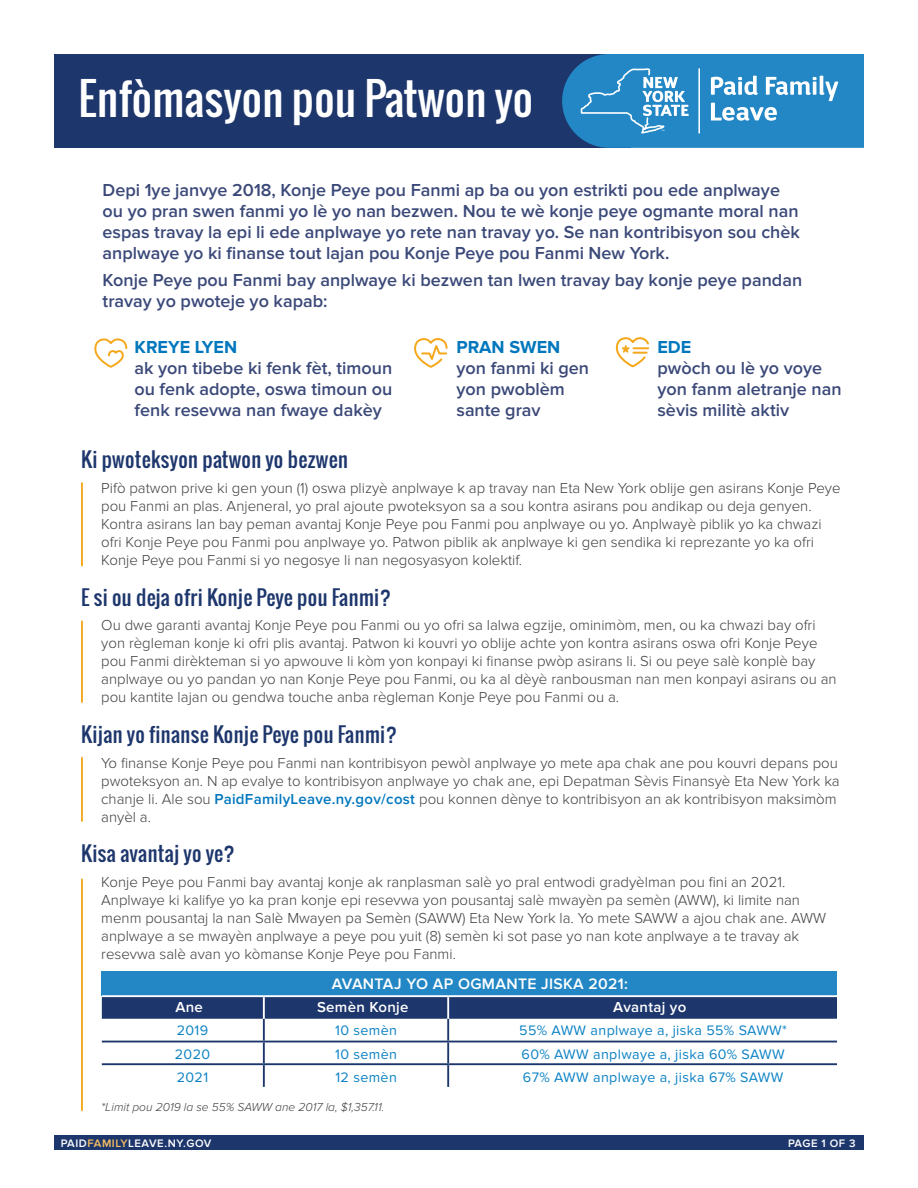
<style>
.page{position:relative;width:918px;height:1188px;background:#fff}
.page>*{position:absolute;margin:0;border:0;box-sizing:border-box;transform-origin:0 0}
.t1{font:43.5px "Oswald";letter-spacing:.01em;color:#fff}
.Titles{font:20.25px "Oswald";letter-spacing:.02em;color:#1d366c}
.PFL_Intro{font:600 18px/21px "Proxima Nova";color:#3b4979}
.PFL_Intro-2{font:700 18px "Proxima Nova";color:#0077bd}
.Table_White_Uppercas{font:600 15.75px "Proxima Nova";letter-spacing:.02em;color:#fff}
.t2{font:300 15px/18px "Proxima Nova";color:#3e3e3f}
.Table_White_Lowercas{font:600 15px "Proxima Nova";letter-spacing:.02em;color:#fff}
.Table_Blue{font:14.25px "Proxima Nova";letter-spacing:.025em;color:#0c82c4}
.Italic_small{font:italic 300 12px "Proxima Nova";color:#3e3e3f}
.t3{font:600 11.25px "Proxima Nova";letter-spacing:.05em;color:#fff}
.s1{font-weight:600;color:#0077bd}
.s2{color:#fabf63}
</style>
<div class="page">
<svg style="left:415px;top:338px;width:33px;height:30px"></svg>
<div style="left:54px;top:1136px;width:810px;height:14px;background:#1d366c"></div>
<div style="left:54px;top:54px;width:577px;height:94px;background:#1d366c"></div>
<svg style="left:562px;top:54px;width:302px;height:94px;background:#3990c8"></svg>
<hr style="left:698px;top:68px;width:2px;height:66px;background:#fff">
<hr style="left:81px;top:483px;width:2px;height:83px;background:#f5a81c">
<hr style="left:81px;top:621px;width:2px;height:81px;background:#f5a81c">
<svg style="left:95px;top:338px;width:32px;height:30px"></svg>
<svg style="left:617px;top:337px;width:33px;height:31px"></svg>
<hr style="left:81px;top:758px;width:2px;height:63px;background:#f5a81c">
<hr style="left:81px;top:879px;width:2px;height:231px;background:#f5a81c">
<div style="left:102px;top:971px;width:735px;height:25px;background:#2387c6"></div>
<svg style="left:102px;top:997px;width:735px;height:22px;background:#20396e"></svg>
<svg style="left:102px;top:1019px;width:735px;height:68px"></svg>
<hr style="left:263px;top:1019px;width:2px;height:22px;background:#1d366c">
<hr style="left:447px;top:1019px;width:2px;height:22px;background:#1d366c">
<hr style="left:102px;top:1041px;width:162px;height:1px;background:#1d366c">
<hr style="left:264px;top:1041px;width:184px;height:1px;background:#1d366c">
<hr style="left:263px;top:1042px;width:2px;height:21px;background:#1d366c">
<hr style="left:448px;top:1041px;width:389px;height:1px;background:#1d366c">
<hr style="left:447px;top:1042px;width:2px;height:21px;background:#1d366c">
<hr style="left:102px;top:1063px;width:162px;height:2px;background:#1d366c">
<hr style="left:264px;top:1063px;width:184px;height:2px;background:#1d366c">
<hr style="left:263px;top:1065px;width:2px;height:22px;background:#1d366c">
<hr style="left:448px;top:1063px;width:389px;height:2px;background:#1d366c">
<hr style="left:447px;top:1065px;width:2px;height:22px;background:#1d366c">
<hr style="left:263px;top:997px;width:2px;height:22px;background:#fff">
<hr style="left:447px;top:997px;width:2px;height:22px;background:#fff">
<hr style="left:102px;top:995px;width:162px;height:2px;background:#fff">
<hr style="left:264px;top:995px;width:184px;height:2px;background:#fff">
<hr style="left:448px;top:995px;width:389px;height:2px;background:#fff">
<p class="t1" style="left:79px;top:66px;width:456px">Enfòmasyon pou Patwon yo</p>
<p class="PFL_Intro" style="left:103px;top:180px;width:699px">Depi 1ye janvye 2018, Konje Peye pou Fanmi ap ba ou yon estrikti pou ede anplwaye ou yo pran swen fanmi yo lè yo nan bezwen. Nou te wè konje peye ogmante moral nan espas travay la epi li ede anplwaye yo rete nan travay yo. Se nan kontribisyon sou chèk anplwaye yo ki finanse tout lajan pou Konje Peye pou Fanmi New York.</p>
<p class="PFL_Intro" style="left:103px;top:270px;width:701px">Konje Peye pou Fanmi bay anplwaye ki bezwen tan lwen travay bay konje peye pandan travay yo pwoteje yo kapab:</p>
<p class="PFL_Intro-2" style="left:135px;top:336px;width:104px">KREYE LYEN</p>
<p class="PFL_Intro" style="left:135px;top:358px;width:259px;text-align:justify">ak yon tibebe ki fenk fèt, timoun ou fenk adopte, oswa timoun ou fenk resevwa nan fwaye dakèy</p>
<p class="PFL_Intro-2" style="left:457px;top:336px;width:105px">PRAN SWEN</p>
<p class="PFL_Intro" style="left:457px;top:358px;width:134px">yon fanmi ki gen yon pwoblèm sante grav</p>
<p class="PFL_Intro-2" style="left:657px;top:336px;width:35px">EDE</p>
<p class="PFL_Intro" style="left:657px;top:358px;width:186px">pwòch ou lè yo voye yon fanm aletranje nan sèvis militè aktiv</p>
<p class="Titles" style="left:81px;top:444px;width:268px">Ki pwoteksyon patwon yo bezwen</p>
<p class="t2" style="left:101px;top:479px;width:741px">Pifò patwon prive ki gen youn (1) oswa plizyè anplwaye k ap travay nan Eta New York oblije gen asirans Konje Peye pou Fanmi an plas. Anjeneral, yo pral ajoute pwoteksyon sa a sou kontra asirans pou andikap ou deja genyen.<br>Kontra asirans lan bay peman avantaj Konje Peye pou Fanmi pou anplwaye ou yo. Anplwayè piblik yo ka chwazi ofri Konje Peye pou Fanmi pou anplwaye yo. Patwon piblik ak anplwaye ki gen sendika ki reprezante yo ka ofri Konje Peye pou Fanmi si yo negosye li nan negosyasyon kolektif.</p>
<p class="Titles" style="left:81px;top:582px;width:312px">E si ou deja ofri Konje Peye pou Fanmi?</p>
<p class="t2" style="left:101px;top:617px;width:737px">Ou dwe garanti avantaj Konje Peye pou Fanmi ou yo ofri sa lalwa egzije, ominimòm, men, ou ka chwazi bay ofri yon règleman konje ki ofri plis avantaj. Patwon ki kouvri yo oblije achte yon kontra asirans oswa ofri Konje Peye pou Fanmi dirèkteman si yo apwouve li kòm yon konpayi ki finanse pwòp asirans li. Si ou peye salè konplè bay anplwaye ou yo pandan yo nan Konje Peye pou Fanmi, ou ka al dèyè ranbousman nan men konpayi asirans ou an pou kantite lajan ou gendwa touche anba règleman Konje Peye pou Fanmi ou a.</p>
<p class="Titles" style="left:81px;top:719px;width:318px">Kijan yo finanse Konje Peye pou Fanmi?</p>
<p class="t2" style="left:101px;top:754px;width:740px">Yo finanse Konje Peye pou Fanmi nan kontribisyon pewòl anplwaye yo mete apa chak ane pou kouvri depans pou pwoteksyon an. N ap evalye to kontribisyon anplwaye yo chak ane, epi Depatman Sèvis Finansyè Eta New York ka chanje li. Ale sou <span class="s1">PaidFamilyLeave.ny.gov/cost</span> pou konnen dènye to kontribisyon an ak kontribisyon maksimòm anyèl a.</p>
<p class="Titles" style="left:81px;top:838px;width:156px">Kisa avantaj yo ye?</p>
<p class="t2" style="left:101px;top:873px;width:727px">Konje Peye pou Fanmi bay avantaj konje ak ranplasman salè yo pral entwodi gradyèlman pou fini an 2021.<br>Anplwaye ki kalifye yo ka pran konje epi resevwa yon pousantaj salè mwayèn pa semèn (AWW), ki limite nan menm pousantaj la nan Salè Mwayen pa Semèn (SAWW) Eta New York la. Yo mete SAWW a ajou chak ane. AWW anplwaye a se mwayèn anplwaye a peye pou yuit (8) semèn ki sot pase yo nan kote anplwaye a te travay ak resevwa salè avan yo kòmanse Konje Peye pou Fanmi.</p>
<p class="Table_White_Uppercas" style="left:332px;top:974px;width:298px">AVANTAJ YO AP OGMANTE JISKA 2021:</p>
<p class="Table_White_Lowercas" style="left:175px;top:998px;width:29px">Ane</p>
<p class="Table_White_Lowercas" style="left:317px;top:998px;width:93px">Semèn Konje</p>
<p class="Table_White_Lowercas" style="left:613px;top:998px;width:75px">Avantaj yo</p>
<p class="Table_Blue" style="left:177px;top:1022px;width:33px">2019</p>
<p class="Table_Blue" style="left:335px;top:1022px;width:63px">10 semèn</p>
<p class="Table_Blue" style="left:519px;top:1022px;width:269px">55% AWW anplwaye a, jiska 55% SAWW*</p>
<p class="Table_Blue" style="left:175px;top:1046px;width:37px">2020</p>
<p class="Table_Blue" style="left:335px;top:1046px;width:63px">10 semèn</p>
<p class="Table_Blue" style="left:522px;top:1046px;width:265px">60% AWW anplwaye a, jiska 60% SAWW</p>
<p class="Table_Blue" style="left:177px;top:1069px;width:33px">2021</p>
<p class="Table_Blue" style="left:335px;top:1069px;width:63px">12 semèn</p>
<p class="Table_Blue" style="left:523px;top:1069px;width:262px">67% AWW anplwaye a, jiska 67% SAWW</p>
<p class="Italic_small" style="left:101px;top:1100px;width:285px">*Limit pou 2019 la se 55% SAWW ane 2017 la, $1,357.11.</p>
<p class="t3" style="left:61px;top:1136px;width:152px">PAID<span class="s2">FAMILY</span>LEAVE.NY.GOV</p>
<p class="t3" style="left:788px;top:1136px;width:69px">PAGE 1 OF 3</p>
</div>
